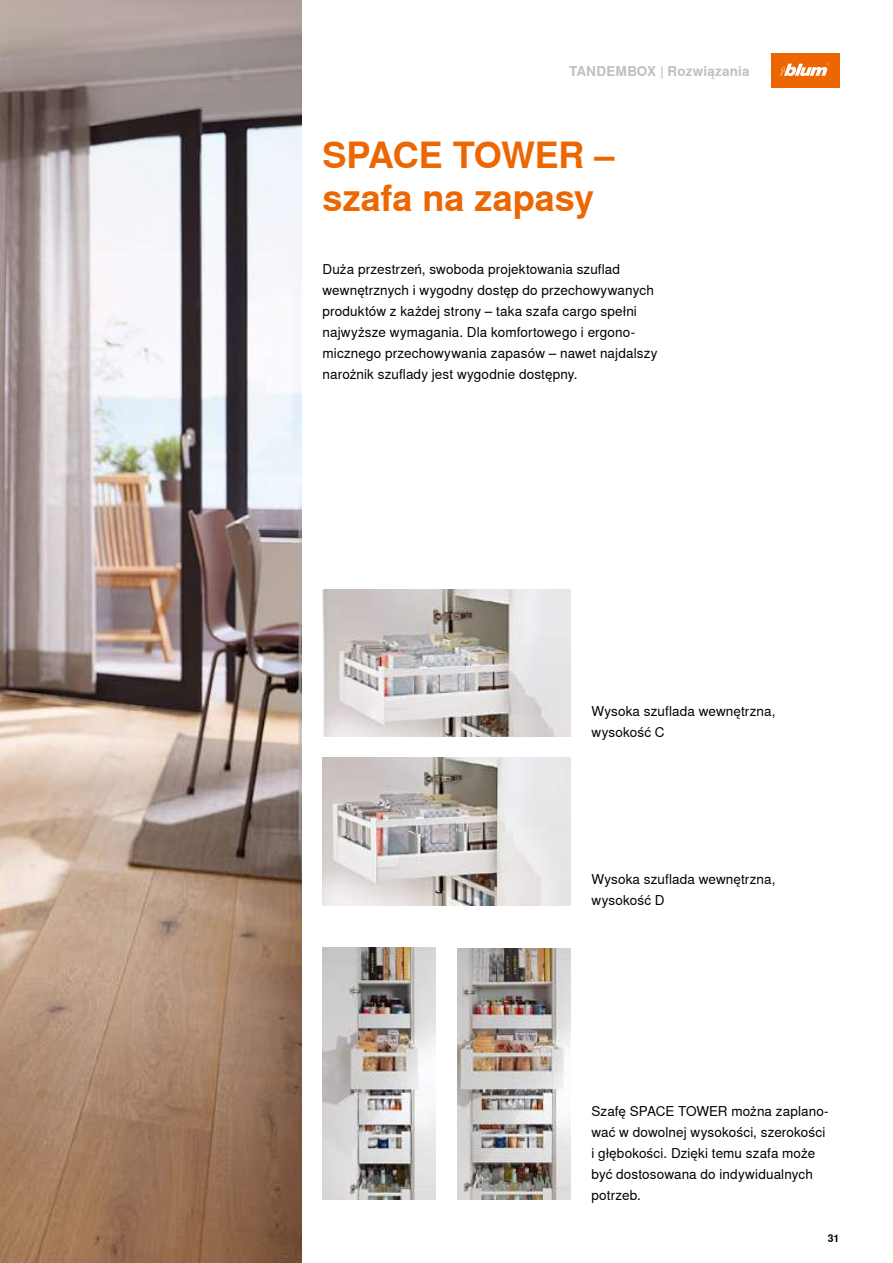
<style>
.page{position:relative;width:893px;height:1263px;background:#fff}
.page>*{position:absolute;margin:0;border:0;box-sizing:border-box;transform-origin:0 0}
.t1{font:700 36px/42.2px "Nimbus Sans Global";letter-spacing:-.005em;color:#ec6602}
.t2{font:13.5px/21px "Nimbus Sans Global";letter-spacing:.01em;color:#000}
.t3{font:700 13.5px "Nimbus Sans Global";letter-spacing:.01em;color:#c0c0c1}
.t4{font:700 10.5px "Nimbus Sans Global";color:#000}
</style>
<div class="page">
<img style="left:0;top:0;width:301px;height:1263px">
<div style="left:771px;top:54px;width:68px;height:34px;background:#ec6602"></div>
<svg style="left:780px;top:63px;width:49px;height:13px"></svg>
<img style="left:323px;top:947px;width:113px;height:253px">
<img style="left:457px;top:948px;width:113px;height:252px">
<img style="left:323px;top:758px;width:247px;height:147px">
<img style="left:323px;top:589px;width:247px;height:148px">
<p class="t3" style="left:569px;top:63px;width:182px">TANDEMBOX | Rozwiązania</p>
<h1 class="t1" style="left:323px;top:135px;width:293px">SPACE TOWER – szafa na zapasy</h1>
<p class="t2" style="left:323px;top:258px;width:336px">Duża przestrzeń, swoboda projektowania szuflad wewnętrznych i wygodny dostęp do przechowywanych produktów z każdej strony – taka szafa cargo spełni najwyższe wymagania. Dla komfortowego i ergono&shy;micznego przechowywania zapasów – nawet najdalszy narożnik szuflady jest wygodnie dostępny.</p>
<p class="t2" style="left:591px;top:700px;width:185px">Wysoka szuflada wewnętrzna, wysokość C</p>
<p class="t2" style="left:591px;top:869px;width:185px">Wysoka szuflada wewnętrzna, wysokość D</p>
<p class="t2" style="left:591px;top:1100px;width:239px">Szafę SPACE TOWER można zaplano&shy;wać w dowolnej wysokości, szerokości i głębokości. Dzięki temu szafa może być dostosowana do indywidualnych potrzeb.</p>
<p class="t4" style="left:828px;top:1232px;width:13px">31</p>
</div>
